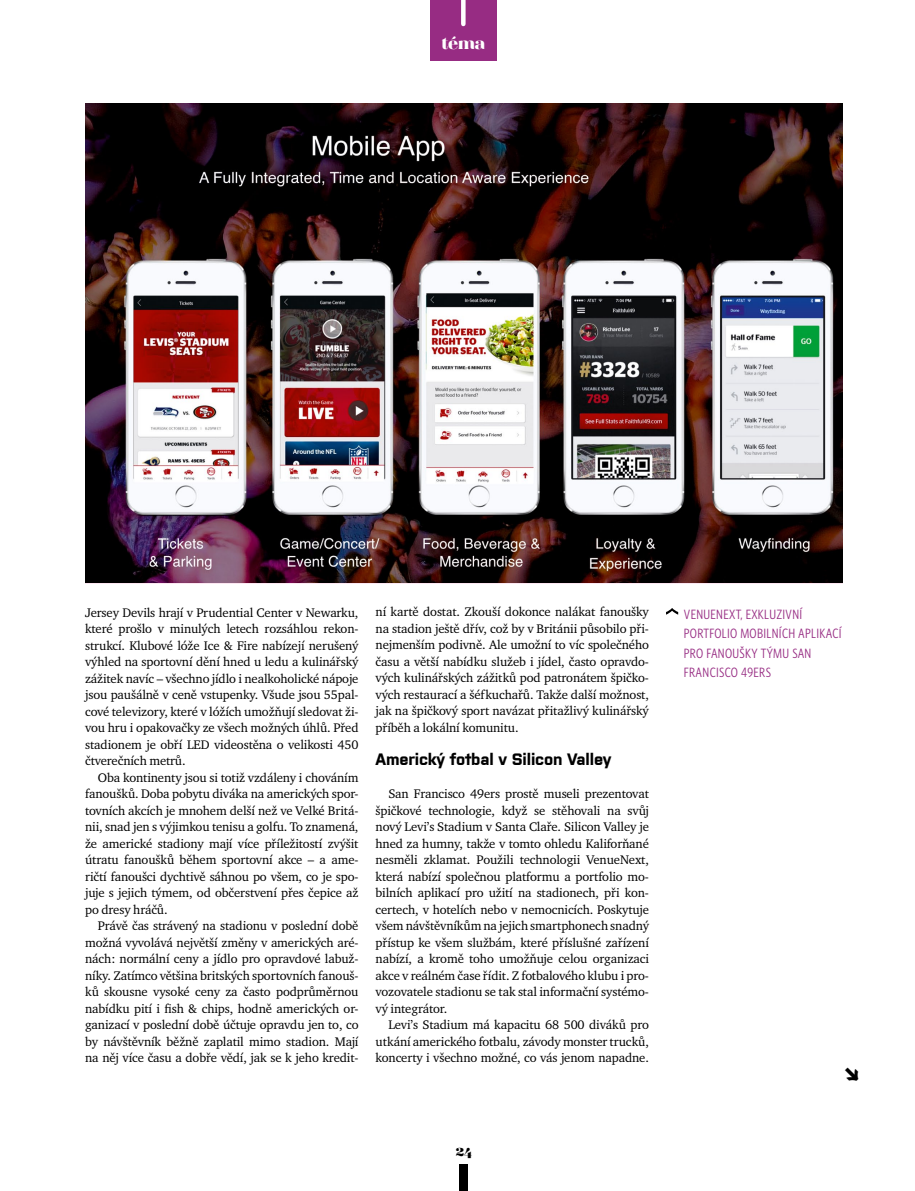
<style>
.page{position:relative;width:915px;height:1191px;background:#fff}
.page>*{position:absolute;margin:0;border:0;box-sizing:border-box;transform-origin:0 0}
.t1{font:800 17.55px "Calypso E";color:#000}
.t2{font:700 16.5px "Purista";letter-spacing:-.01em;color:#000}
.t3{font:16.5px "Magnel";color:#fff}
.t4{font:15px "Magnel";color:#000}
.t5{font:13.5px/19.5px "Whitney Cond CE Book";letter-spacing:.025em;color:#972c83}
.t6{font:12.75px/16.5px "Charter ITC Pro";letter-spacing:-.01em;color:#000;text-align:justify}
</style>
<div class="page">
<div style="left:459px;top:1164px;width:8px;height:27px;background:#000"></div>
<div style="left:430px;top:0;width:67px;height:60px;background:#972c83"></div>
<svg style="left:461px;top:0;width:4px;height:24px"></svg>
<img style="left:85px;top:103px;width:757px;height:480px">
<svg style="left:666px;top:608px;width:12px;height:6px"></svg>
<p class="t3" style="left:441px;top:33px;width:45px">téma</p>
<p class="t6" style="left:85px;top:603px;width:275px">Jersey Devils hrají v Prudential Center v Newarku, které prošlo v minulých letech rozsáhlou rekon&shy;strukcí. Klubové lóže Ice &amp; Fire nabízejí nerušený výhled na sportovní dění hned u ledu a kulinářský zážitek navíc – všechno jídlo i nealkoholické nápoje jsou paušálně v ceně vstupenky. Všude jsou 55pal&shy;cové televizory, které v lóžích umožňují sledovat ži&shy;vou hru i opakovačky ze všech možných úhlů. Před stadionem je obří LED videostěna o velikosti 450 čtverečních metrů.</p>
<p class="t6" style="left:85px;top:768px;width:275px;text-indent:13px">Oba kontinenty jsou si totiž vzdáleny i chováním fanoušků. Doba pobytu diváka na amerických spor&shy;tovních akcích je mnohem delší než ve Velké Britá&shy;nii, snad jen s výjimkou tenisu a golfu. To znamená, že americké stadiony mají více příležitostí zvýšit útratu fanoušků během sportovní akce – a ame&shy;ričtí fanoušci dychtivě sáhnou po všem, co je spo&shy;juje s jejich týmem, od občerstvení přes čepice až po dresy hráčů.</p>
<p class="t6" style="left:85px;top:917px;width:275px;text-indent:13px">Právě čas strávený na stadionu v poslední době možná vyvolává největší změny v amerických aré&shy;nách: normální ceny a jídlo pro opravdové labuž&shy;níky. Zatímco většina britských sportovních fanouš&shy;ků skousne vysoké ceny za často podprůměrnou nabídku pití i fish &amp; chips, hodně amerických or&shy;ganizací v poslední době účtuje opravdu jen to, co by návštěvník běžně zaplatil mimo stadion. Mají na něj více času a dobře vědí, jak se k jeho kredit-</p>
<p class="t6" style="left:375px;top:603px;width:275px">ní kartě dostat. Zkouší dokonce nalákat fanoušky na stadion ještě dřív, což by v Británii působilo při&shy;nejmenším podivně. Ale umožní to víc společného času a větší nabídku služeb i jídel, často opravdo&shy;vých kulinářských zážitků pod patronátem špičko&shy;vých restaurací a šéfkuchařů. Takže další možnost, jak na špičkový sport navázat přitažlivý kulinářský příběh a lokální komunitu.</p>
<p class="t2" style="left:375px;top:747px;width:237px">Americký fotbal v Silicon Valley</p>
<p class="t6" style="left:375px;top:785px;width:275px;text-indent:13px">San Francisco 49ers prostě museli prezentovat špičkové technologie, když se stěhovali na svůj nový Levi’s Stadium v Santa Claře. Silicon Valley je hned za humny, takže v tomto ohledu Kaliforňané nesměli zklamat. Použili technologii VenueNext, která nabízí společnou platformu a portfolio mo&shy;bilních aplikací pro užití na stadionech, při kon&shy;certech, v hotelích nebo v nemocnicích. Poskytuje všem návštěvníkům na jejich smartphonech snadný přístup ke všem službám, které příslušné zařízení nabízí, a kromě toho umožňuje celou organizaci akce v reálném čase řídit. Z fotbalového klubu i pro&shy;vozovatele stadionu se tak stal informační systémo&shy;vý integrátor.</p>
<p class="t6" style="left:375px;top:1016px;width:275px;text-indent:13px">Levi’s Stadium má kapacitu 68 500 diváků pro utkání amerického fotbalu, závody monster trucků, koncerty i všechno možné, co vás jenom napadne.</p>
<p class="t4" style="left:455px;top:1141px;width:18px">24</p>
<p class="t5" style="left:683px;top:604px;width:159px">VENUENEXT, EXKLUZIVNÍ<br>PORTFOLIO MOBILNÍCH APLIKACÍ<br>PRO FANOUŠKY TÝMU SAN<br>FRANCISCO 49ERS</p>
<h1 class="t1" style="left:842px;top:1059px;width:19px">↘</h1>
</div>
